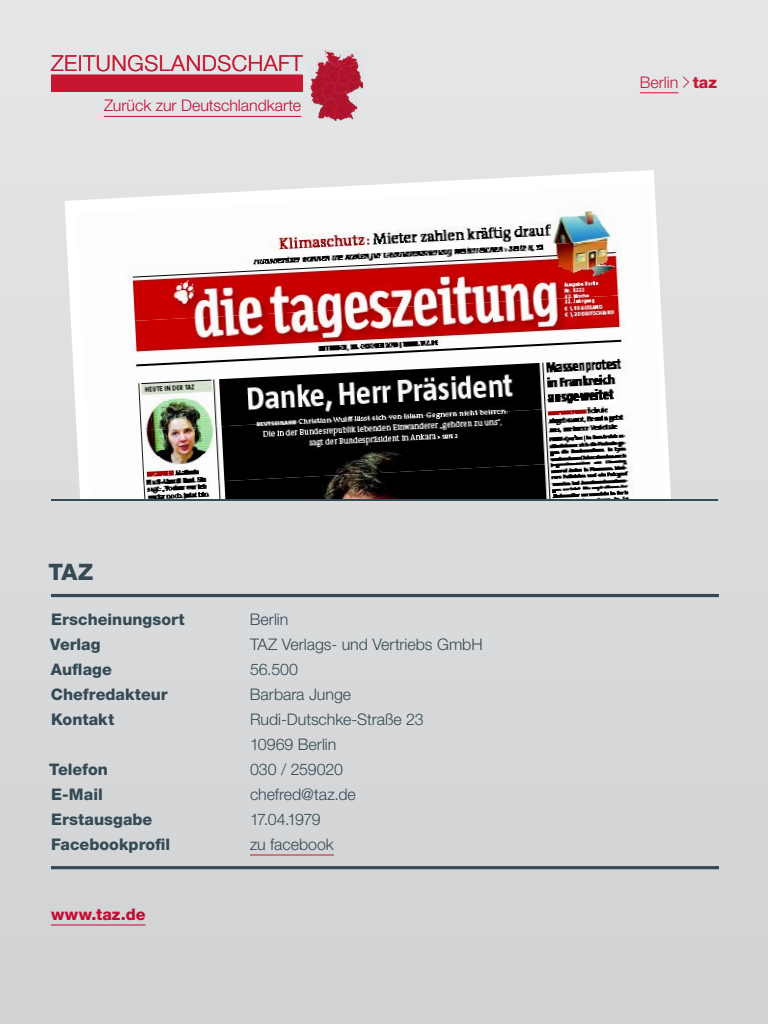
<style>
.page{position:relative;width:768px;height:1024px;background:#fff}
.page>*{position:absolute;margin:0;border:0;box-sizing:border-box;transform-origin:0 0}
.dreh_Drehbuch_Kicker{font:800 22.7px "Helvetica Neue LT Std";color:#344a54}
.dreh_Kopf-Kapitel{font:300 22px "Helvetica Neue LT Std";letter-spacing:.025em;color:#c61631}
.Alle_Daten{font:300 16px/25px "Helvetica Neue LT Std";letter-spacing:-.005em;color:#344a54}
.Alle_Daten-2{font:800 16px "Helvetica Neue LT Std";color:#344a54}
.t1{font:300 16px "Helvetica Neue LT Std";color:#c50a33}
.Zeitungs-Link{font:800 16px "Helvetica Neue LT Std";letter-spacing:.005em;color:#c50a33}
.t2{font:300 16px "Helvetica Neue LT Std";color:#c61631}
.s1{font-weight:800}
</style>
<div class="page">
<div style="left:0;top:0;width:768px;height:1024px;background:linear-gradient(to right,#d9dadc,#d9dbdd)"></div>
<div style="left:51px;top:75px;width:252px;height:17px;background:#c61631"></div>
<hr style="left:640px;top:92px;width:38px;height:1px;background:#c61631">
<svg style="left:682px;top:75px;width:8px;height:14px"></svg>
<hr style="left:104px;top:116px;width:197px;height:1px;background:#c50a33">
<img style="left:310px;top:50px;width:53px;height:71px">
<svg style="left:65px;top:170px;width:606px;height:329px;fill:#e1e3e4"></svg>
<img style="left:76px;top:184px;width:575px;height:85px">
<img style="left:79px;top:239px;width:575px;height:85px">
<img style="left:82px;top:294px;width:575px;height:84px">
<img style="left:85px;top:348px;width:575px;height:85px">
<img style="left:87px;top:403px;width:576px;height:85px">
<img style="left:90px;top:458px;width:575px;height:41px">
<hr style="left:51px;top:924px;width:95px;height:2px;background:#c50a33">
<hr style="left:51px;top:594px;width:668px;height:3px;background:#344a54">
<hr style="left:51px;top:866px;width:668px;height:3px;background:#344a54">
<hr style="left:250px;top:854px;width:84px;height:2px;background:#c61631">
<hr style="left:51px;top:499px;width:667px;height:2px;background:#344a54">
<p class="dreh_Kopf-Kapitel" style="left:51px;top:49px;width:253px">ZEITUNGSLANDSCHAFT</p>
<p class="t1" style="left:104px;top:96px;width:199px">Zurück zur Deutschlandkarte</p>
<p class="t2" style="left:640px;top:72px;width:79px">Berlin <span class="s1">taz</span></p>
<p class="dreh_Drehbuch_Kicker" style="left:48px;top:559px;width:46px">TAZ</p>
<p class="Alle_Daten-2" style="left:51px;top:610px;width:135px">Erscheinungsort</p>
<p class="Alle_Daten" style="left:250px;top:606px;width:40px">Berlin</p>
<p class="Alle_Daten-2" style="left:50px;top:635px;width:52px">Verlag</p>
<p class="Alle_Daten" style="left:250px;top:631px;width:234px">TAZ Verlags- und Vertriebs GmbH</p>
<p class="Alle_Daten-2" style="left:51px;top:660px;width:62px">Auflage</p>
<p class="Alle_Daten" style="left:250px;top:656px;width:50px">56.500</p>
<p class="Alle_Daten-2" style="left:51px;top:685px;width:118px">Chefredakteur</p>
<p class="Alle_Daten" style="left:250px;top:681px;width:103px">Barbara Junge</p>
<p class="Alle_Daten-2" style="left:51px;top:710px;width:65px">Kontakt</p>
<p class="Alle_Daten" style="left:250px;top:706px;width:175px">Rudi-Dutschke-Straße 23<br>10969 Berlin</p>
<p class="Alle_Daten-2" style="left:49px;top:760px;width:60px">Telefon</p>
<p class="Alle_Daten" style="left:250px;top:756px;width:94px">030 / 259020</p>
<p class="Alle_Daten-2" style="left:51px;top:785px;width:53px">E-Mail</p>
<p class="Alle_Daten" style="left:250px;top:781px;width:107px">chefred@taz.de</p>
<p class="Alle_Daten-2" style="left:51px;top:810px;width:103px">Erstausgabe</p>
<p class="Alle_Daten" style="left:250px;top:806px;width:72px">17.04.1979</p>
<p class="Alle_Daten-2" style="left:51px;top:835px;width:121px">Facebookprofil</p>
<p class="Alle_Daten" style="left:250px;top:831px;width:85px">zu facebook</p>
<p class="Zeitungs-Link" style="left:51px;top:905px;width:96px">www.taz.de</p>
</div>
